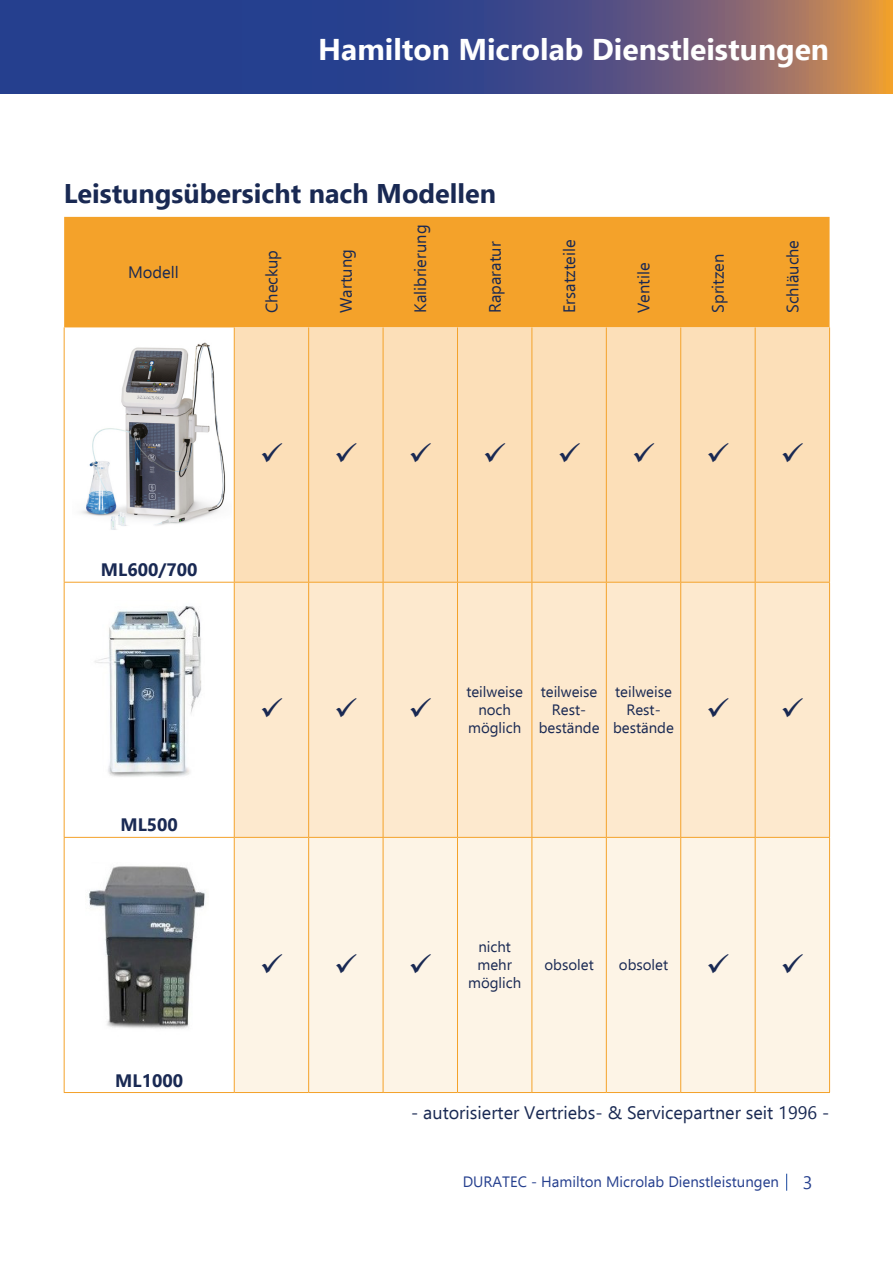
<style>
.page{position:relative;width:893px;height:1263px;background:#fff}
.page>*{position:absolute;margin:0;border:0;box-sizing:border-box;transform-origin:0 0}
.t1{font:700 30px "Ebrima";color:#fff}
.t2{font:700 27px "Ebrima";color:#192953}
.t3{font:18px "Ebrima";color:#192953}
.t4{font:700 18px "Ebrima";color:#192953}
.t5{font:18px "Ebrima";color:#253f8e}
.t6{font:16.5px "Ebrima";color:#192953}
.t7{font:15px/18px "Ebrima";color:#192953;text-align:center}
.t8{font:15px "Ebrima";color:#253f8e}
</style>
<div class="page">
<svg style="left:1px;top:0;width:892px;height:94px;background:#4e5081"></svg>
<hr style="left:0;top:0;width:1px;height:94px;background:#253f8e">
<svg style="left:786px;top:1174px;width:1px;height:17px"></svg>
<div style="left:64px;top:217px;width:766px;height:110px;background:#f4a22a"></div>
<div style="left:235px;top:327px;width:594px;height:255px;background:#fcdfb8"></div>
<div style="left:235px;top:583px;width:594px;height:254px;background:#fde9ce"></div>
<div style="left:235px;top:838px;width:594px;height:254px;background:#fdf4e6"></div>
<hr style="left:64px;top:582px;width:170px;height:1px;background:#f4a22a">
<hr style="left:234px;top:582px;width:75px;height:1px;background:#f4a22a">
<hr style="left:309px;top:582px;width:74px;height:1px;background:#f4a22a">
<hr style="left:383px;top:582px;width:74px;height:1px;background:#f4a22a">
<hr style="left:457px;top:582px;width:75px;height:1px;background:#f4a22a">
<hr style="left:532px;top:582px;width:74px;height:1px;background:#f4a22a">
<hr style="left:606px;top:582px;width:75px;height:1px;background:#f4a22a">
<hr style="left:681px;top:582px;width:74px;height:1px;background:#f4a22a">
<hr style="left:755px;top:582px;width:75px;height:1px;background:#f4a22a">
<hr style="left:64px;top:837px;width:170px;height:1px;background:#f4a22a">
<hr style="left:234px;top:837px;width:75px;height:1px;background:#f4a22a">
<hr style="left:309px;top:837px;width:74px;height:1px;background:#f4a22a">
<hr style="left:383px;top:837px;width:74px;height:1px;background:#f4a22a">
<hr style="left:457px;top:837px;width:75px;height:1px;background:#f4a22a">
<hr style="left:532px;top:837px;width:74px;height:1px;background:#f4a22a">
<hr style="left:606px;top:837px;width:75px;height:1px;background:#f4a22a">
<hr style="left:681px;top:837px;width:74px;height:1px;background:#f4a22a">
<hr style="left:755px;top:837px;width:75px;height:1px;background:#f4a22a">
<hr style="left:64px;top:327px;width:1px;height:255px;background:#f4a22a">
<hr style="left:234px;top:327px;width:1px;height:255px;background:#f4a22a">
<hr style="left:308px;top:327px;width:1px;height:255px;background:#f4a22a">
<hr style="left:383px;top:327px;width:1px;height:255px;background:#f4a22a">
<hr style="left:457px;top:327px;width:1px;height:255px;background:#f4a22a">
<hr style="left:531px;top:327px;width:1px;height:255px;background:#f4a22a">
<hr style="left:606px;top:327px;width:1px;height:255px;background:#f4a22a">
<hr style="left:680px;top:327px;width:1px;height:255px;background:#f4a22a">
<hr style="left:755px;top:327px;width:1px;height:255px;background:#f4a22a">
<hr style="left:829px;top:327px;width:1px;height:255px;background:#f4a22a">
<hr style="left:64px;top:583px;width:1px;height:254px;background:#f4a22a">
<hr style="left:234px;top:583px;width:1px;height:254px;background:#f4a22a">
<hr style="left:308px;top:583px;width:1px;height:254px;background:#f4a22a">
<hr style="left:383px;top:583px;width:1px;height:254px;background:#f4a22a">
<hr style="left:457px;top:583px;width:1px;height:254px;background:#f4a22a">
<hr style="left:531px;top:583px;width:1px;height:254px;background:#f4a22a">
<hr style="left:606px;top:583px;width:1px;height:254px;background:#f4a22a">
<hr style="left:680px;top:583px;width:1px;height:254px;background:#f4a22a">
<hr style="left:755px;top:583px;width:1px;height:254px;background:#f4a22a">
<hr style="left:829px;top:583px;width:1px;height:254px;background:#f4a22a">
<hr style="left:64px;top:838px;width:1px;height:254px;background:#f4a22a">
<hr style="left:234px;top:838px;width:1px;height:254px;background:#f4a22a">
<hr style="left:308px;top:838px;width:1px;height:254px;background:#f4a22a">
<hr style="left:383px;top:838px;width:1px;height:254px;background:#f4a22a">
<hr style="left:457px;top:838px;width:1px;height:254px;background:#f4a22a">
<hr style="left:531px;top:838px;width:1px;height:254px;background:#f4a22a">
<hr style="left:606px;top:838px;width:1px;height:254px;background:#f4a22a">
<hr style="left:680px;top:838px;width:1px;height:254px;background:#f4a22a">
<hr style="left:755px;top:838px;width:1px;height:254px;background:#f4a22a">
<hr style="left:829px;top:838px;width:1px;height:254px;background:#f4a22a">
<hr style="left:64px;top:1092px;width:170px;height:1px;background:#f4a22a">
<hr style="left:234px;top:1092px;width:75px;height:1px;background:#f4a22a">
<hr style="left:309px;top:1092px;width:74px;height:1px;background:#f4a22a">
<hr style="left:383px;top:1092px;width:74px;height:1px;background:#f4a22a">
<hr style="left:457px;top:1092px;width:75px;height:1px;background:#f4a22a">
<hr style="left:532px;top:1092px;width:74px;height:1px;background:#f4a22a">
<hr style="left:606px;top:1092px;width:75px;height:1px;background:#f4a22a">
<hr style="left:681px;top:1092px;width:74px;height:1px;background:#f4a22a">
<hr style="left:755px;top:1092px;width:75px;height:1px;background:#f4a22a">
<img style="left:81px;top:342px;width:145px;height:188px">
<img style="left:94px;top:606px;width:107px;height:171px">
<img style="left:89px;top:866px;width:117px;height:163px">
<svg style="left:262px;top:443px;width:20px;height:19px"></svg>
<svg style="left:336px;top:443px;width:21px;height:19px"></svg>
<svg style="left:411px;top:443px;width:20px;height:19px"></svg>
<svg style="left:485px;top:443px;width:20px;height:19px"></svg>
<svg style="left:559px;top:443px;width:21px;height:19px"></svg>
<svg style="left:634px;top:443px;width:20px;height:19px"></svg>
<svg style="left:708px;top:443px;width:21px;height:19px"></svg>
<svg style="left:783px;top:443px;width:20px;height:19px"></svg>
<svg style="left:262px;top:698px;width:20px;height:20px"></svg>
<svg style="left:336px;top:698px;width:21px;height:20px"></svg>
<svg style="left:411px;top:698px;width:20px;height:20px"></svg>
<svg style="left:708px;top:698px;width:21px;height:20px"></svg>
<svg style="left:783px;top:698px;width:20px;height:20px"></svg>
<svg style="left:262px;top:953px;width:20px;height:20px"></svg>
<svg style="left:336px;top:953px;width:21px;height:20px"></svg>
<svg style="left:411px;top:953px;width:20px;height:20px"></svg>
<svg style="left:708px;top:953px;width:21px;height:20px"></svg>
<svg style="left:783px;top:953px;width:20px;height:20px"></svg>
<h1 class="t1" style="left:318px;top:26px;width:512px">Hamilton Microlab Dienstleistungen</h1>
<p class="t2" style="left:64px;top:172px;width:434px">Leistungsübersicht nach Modellen</p>
<p class="t6" style="left:128px;top:260px;width:52px">Modell</p>
<p class="t6" style="left:259px;top:313px;width:65px;rotate:-90deg">Checkup</p>
<p class="t6" style="left:334px;top:313px;width:65px;rotate:-90deg">Wartung</p>
<p class="t6" style="left:408px;top:313px;width:90px;rotate:-90deg">Kalibrierung</p>
<p class="t6" style="left:483px;top:313px;width:73px;rotate:-90deg">Raparatur</p>
<p class="t6" style="left:557px;top:313px;width:75px;rotate:-90deg">Ersatzteile</p>
<p class="t6" style="left:631px;top:313px;width:52px;rotate:-90deg">Ventile</p>
<p class="t6" style="left:706px;top:313px;width:61px;rotate:-90deg">Spritzen</p>
<p class="t6" style="left:780px;top:313px;width:75px;rotate:-90deg">Schläuche</p>
<p class="t4" style="left:101px;top:556px;width:98px">ML600/700</p>
<p class="t4" style="left:120px;top:811px;width:59px">ML500</p>
<p class="t4" style="left:115px;top:1066px;width:69px">ML1000</p>
<p class="t7" style="left:466px;top:682px;width:58px">teilweise</p>
<p class="t7" style="left:478px;top:700px;width:34px">noch</p>
<p class="t7" style="left:468px;top:718px;width:55px">möglich</p>
<p class="t7" style="left:541px;top:682px;width:58px">teilweise<br>Rest-</p>
<p class="t7" style="left:539px;top:718px;width:62px">bestände</p>
<p class="t7" style="left:615px;top:682px;width:58px">teilweise<br>Rest-</p>
<p class="t7" style="left:613px;top:718px;width:62px">bestände</p>
<p class="t7" style="left:468px;top:937px;width:55px">nicht mehr möglich</p>
<p class="t7" style="left:544px;top:955px;width:51px">obsolet</p>
<p class="t7" style="left:619px;top:955px;width:51px">obsolet</p>
<p class="t3" style="left:411px;top:1099px;width:420px">- autorisierter Vertriebs- &amp; Servicepartner seit 1996 -</p>
<p class="t8" style="left:463px;top:1171px;width:318px">DURATEC - Hamilton Microlab Dienstleistungen</p>
<p class="t5" style="left:803px;top:1169px;width:11px">3</p>
</div>
